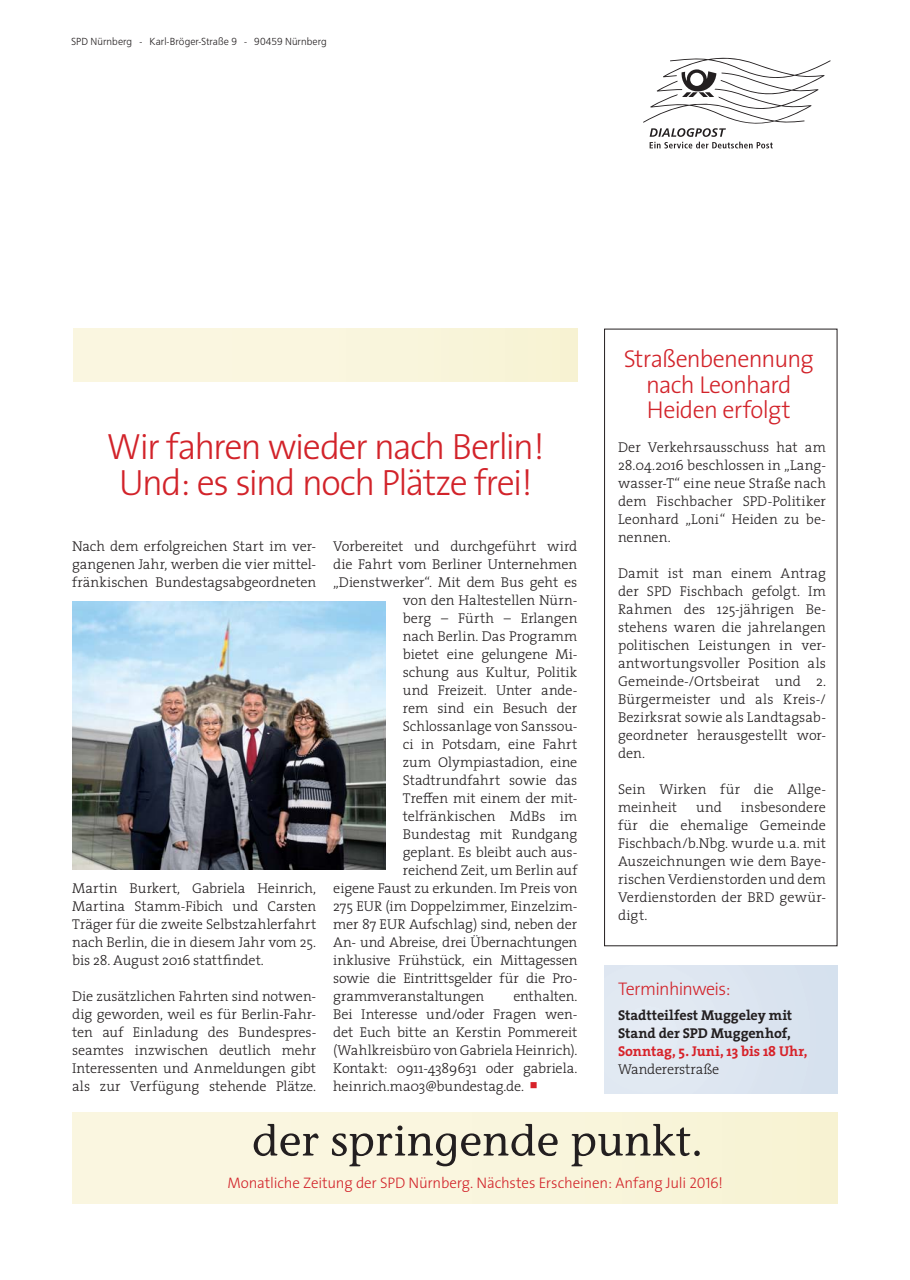
<style>
.page{position:relative;width:910px;height:1280px;background:#fff}
.page>*{position:absolute;margin:0;border:0;box-sizing:border-box;transform-origin:0 0}
.t1{font:300 36.75px/36px "The Sans";letter-spacing:-.045em;color:#d2232a;text-align:center}
.t2{font:300 24.45px/25.5px "The Sans";letter-spacing:-.035em;color:#d2232a;text-align:center}
.t3{font:300 18.3px "The Sans";letter-spacing:-.04em;color:#d2232a}
.t4{font:300 15.3px "The Sans";letter-spacing:-.01em;color:#d2232a}
.t5{font:300 14.25px/18px "The Serif";letter-spacing:-.005em;color:#231f20;text-align:justify}
.t6{font:700 14.25px/18px "The Serif";letter-spacing:-.005em;color:#231f20}
.t7{font:700 14.25px "The Serif";letter-spacing:-.005em;color:#d72229}
.t8{font:300 10.65px "Front Page";letter-spacing:.005em;color:#231f20}
.s1{font-family:"The Sans Light Caps";font-weight:400}
</style>
<div class="page">
<div style="left:73px;top:1112px;width:764px;height:91px;background:#faf6df"></div>
<svg style="left:254px;top:1124px;width:65px;height:32px"></svg>
<svg style="left:332px;top:1124px;width:226px;height:42px"></svg>
<svg style="left:571px;top:1124px;width:129px;height:42px"></svg>
<div style="left:73px;top:329px;width:504px;height:52px;background:#faf6df"></div>
<svg style="left:643px;top:57px;width:188px;height:91px"></svg>
<img style="left:73px;top:601px;width:313px;height:268px">
<div style="left:604px;top:329px;width:233px;height:617px;border:1px solid #231f20"></div>
<div style="left:604px;top:965px;width:233px;height:129px;background:#dee6f1"></div>
<p class="t8" style="left:71px;top:36px;width:257px">SPD Nürnberg - Karl-Bröger-Straße 9 - 90459 Nürnberg</p>
<h1 class="t1" style="left:107px;top:432px;width:439px">Wir fahren wieder nach Berlin!<br>Und: es sind noch Plätze frei!</h1>
<p class="t5" style="left:72px;top:538px;width:246px">Nach dem erfolgreichen Start im ver&shy;gangenen Jahr, werben die vier mittel&shy;fränkischen Bundestagsabgeordneten</p>
<p class="t5" style="left:72px;top:880px;width:246px">Martin Burkert, Gabriela Heinrich, Martina Stamm-Fibich und Carsten Träger für die zweite Selbstzahlerfahrt nach Berlin, die in diesem Jahr vom 25. bis 28. August 2016 stattfindet.</p>
<p class="t5" style="left:72px;top:988px;width:246px">Die zusätzlichen Fahrten sind notwen&shy;dig geworden, weil es für Berlin-Fahr&shy;ten auf Einladung des Bundespres&shy;seamtes inzwischen deutlich mehr Interessenten und Anmeldungen gibt als zur Verfügung stehende Plätze.</p>
<p class="t5" style="left:333px;top:538px;width:246px">Vorbereitet und durchgeführt wird</p>
<p class="t5" style="left:333px;top:556px;width:246px">die Fahrt vom Berliner Unternehmen</p>
<p class="t5" style="left:333px;top:574px;width:246px">„Dienstwerker“. Mit dem Bus geht es</p>
<p class="t5" style="left:403px;top:592px;width:176px">von den Haltestellen Nürn-</p>
<p class="t5" style="left:403px;top:610px;width:176px">berg – Fürth – Erlangen</p>
<p class="t5" style="left:403px;top:628px;width:176px">nach Berlin. Das Programm</p>
<p class="t5" style="left:403px;top:646px;width:176px">bietet eine gelungene Mi-</p>
<p class="t5" style="left:403px;top:664px;width:176px">schung aus Kultur, Politik</p>
<p class="t5" style="left:403px;top:682px;width:176px">und Freizeit. Unter ande-</p>
<p class="t5" style="left:403px;top:700px;width:176px">rem sind ein Besuch der</p>
<p class="t5" style="left:403px;top:718px;width:176px">Schlossanlage von Sanssou-</p>
<p class="t5" style="left:403px;top:736px;width:176px">ci in Potsdam, eine Fahrt</p>
<p class="t5" style="left:403px;top:754px;width:176px">zum Olympiastadion, eine</p>
<p class="t5" style="left:403px;top:772px;width:176px">Stadtrundfahrt sowie das</p>
<p class="t5" style="left:403px;top:790px;width:176px">Treffen mit einem der mit-</p>
<p class="t5" style="left:403px;top:808px;width:176px">telfränkischen MdBs im</p>
<p class="t5" style="left:403px;top:826px;width:176px">Bundestag mit Rundgang</p>
<p class="t5" style="left:403px;top:844px;width:176px">geplant. Es bleibt auch aus-</p>
<p class="t5" style="left:403px;top:862px;width:176px">reichend Zeit, um Berlin auf</p>
<p class="t5" style="left:333px;top:880px;width:246px">eigene Faust zu erkunden. Im Preis von</p>
<p class="t5" style="left:333px;top:898px;width:246px">275 EUR (im Doppelzimmer, Einzelzim-</p>
<p class="t5" style="left:333px;top:916px;width:246px">mer 87 EUR Aufschlag) sind, neben der</p>
<p class="t5" style="left:333px;top:934px;width:246px">An- und Abreise, drei Übernachtungen</p>
<p class="t5" style="left:333px;top:952px;width:246px">inklusive Frühstück, ein Mittagessen</p>
<p class="t5" style="left:333px;top:970px;width:246px">sowie die Eintrittsgelder für die Pro-</p>
<p class="t5" style="left:333px;top:988px;width:153px">grammveranstaltungen</p>
<p class="t5" style="left:333px;top:988px;width:246px;text-indent:180px">enthalten.<br>Bei Interesse und/oder Fragen wen&shy;det Euch bitte an Kerstin Pommereit (Wahlkreisbüro von Gabriela Heinrich).<br>Kontakt: 0911-4389631 oder gabriela. heinrich.ma03@bundestag.de.</p>
<h2 class="t2" style="left:624px;top:349px;width:191px">Straßenbenennung nach Leonhard<br>Heiden erfolgt</h2>
<p class="t5" style="left:618px;top:439px;width:210px">Der Verkehrsausschuss hat am 28.04.2016 beschlossen in „Lang&shy;wasser-T“ eine neue Straße nach dem Fischbacher SPD-Politiker Leonhard „Loni“ Heiden zu be&shy;nennen.</p>
<p class="t5" style="left:618px;top:565px;width:210px">Damit ist man einem Antrag der SPD Fischbach gefolgt. Im Rahmen des 125-jährigen Be&shy;stehens waren die jahrelangen politischen Leistungen in ver&shy;antwortungsvoller Position als Gemeinde-/Ortsbeirat und 2.<br>Bürgermeister und als Kreis-/ Bezirksrat sowie als Landtagsab&shy;geordneter herausgestellt wor&shy;den.</p>
<p class="t5" style="left:618px;top:781px;width:209px">Sein Wirken für die Allge&shy;meinheit</p>
<p class="t5" style="left:618px;top:799px;width:210px;text-indent:123px">insbesondere für die ehemalige Gemeinde Fischbach/b.Nbg. wurde u.a. mit Auszeichnungen wie dem Baye&shy;rischen Verdienstorden und dem Verdienstorden der BRD gewür&shy;digt.</p>
<p class="t5" style="left:696px;top:799px;width:27px">und</p>
<p class="t3" style="left:618px;top:981px;width:114px">Terminhinweis:</p>
<p class="t6" style="left:618px;top:1007px;width:176px">Stadtteilfest Muggeley mit<br>Stand der SPD Muggenhof,</p>
<p class="t7" style="left:618px;top:1045px;width:191px">Sonntag, 5. Juni, 13 bis 18 Uhr,</p>
<p class="t5" style="left:618px;top:1061px;width:103px">Wandererstraße</p>
<p class="t4" style="left:227px;top:1176px;width:497px">Monatliche Zeitung der SPD Nürnberg. Nächstes Erscheinen: Anfang Juli <span class="s1">2016</span>!</p>
</div>
